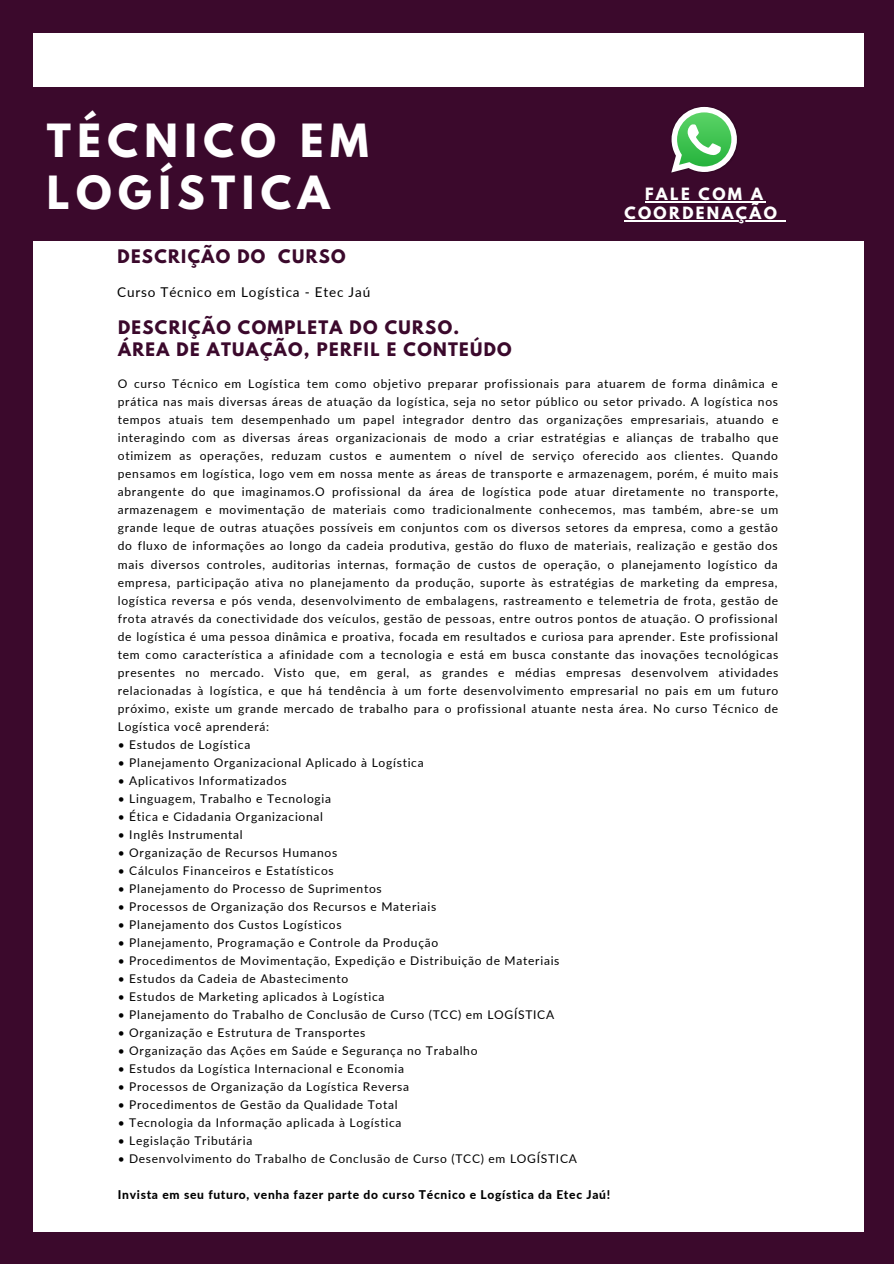
<style>
.page{position:relative;width:894px;height:1264px;background:#fff}
.page>*{position:absolute;margin:0;border:0;box-sizing:border-box;transform-origin:0 0}
.t1{font:700 40.5px "League Spartan";letter-spacing:.16em;color:#fff}
.t2{font:700 16.5px "League Spartan";letter-spacing:.08em;color:#3b092c}
.t3{font:700 15px "League Spartan";letter-spacing:.16em;color:#fff}
.t4{font:13.5px "Lato";letter-spacing:.06em;color:#000}
.t5{font:12px/18px "Lato";letter-spacing:.06em;color:#000;text-align:justify}
.t6{font:800 12px "Lato";letter-spacing:.06em;color:#000}
</style>
<div class="page">
<div style="left:0;top:0;width:893px;height:1263px;background:#3b092c"></div>
<div style="left:33px;top:33px;width:830px;height:1198px;background:#fff"></div>
<div style="left:0;top:87px;width:893px;height:154px;background:#3b092c"></div>
<svg style="left:671px;top:107px;width:65px;height:65px"></svg>
<hr style="left:644px;top:201px;width:121px;height:1px;background:#fff">
<hr style="left:624px;top:220px;width:155px;height:1px;background:#fff">
<p class="t1" style="left:47px;top:121px;width:323px">TÉCNICO EM</p>
<p class="t1" style="left:47px;top:173px;width:284px">LOGÍSTICA</p>
<p class="t2" style="left:117px;top:248px;width:230px">DESCRIÇÃO DO CURSO</p>
<p class="t4" style="left:117px;top:284px;width:254px">Curso Técnico em Logística - Etec Jaú</p>
<p class="t3" style="left:644px;top:186px;width:119px">FALE COM A</p>
<p class="t3" style="left:624px;top:205px;width:154px">COORDENAÇÃO</p>
<p class="t2" style="left:118px;top:319px;width:342px">DESCRIÇÃO COMPLETA DO CURSO.</p>
<p class="t2" style="left:118px;top:341px;width:395px">ÁREA DE ATUAÇÃO, PERFIL E CONTEÚDO</p>
<p class="t5" style="left:118px;top:374px;width:662px">O curso Técnico em Logística tem como objetivo preparar profissionais para atuarem de forma dinâmica e prática nas mais diversas áreas de atuação da logística, seja no setor público ou setor privado. A logística nos tempos atuais tem desempenhado um papel integrador dentro das organizações empresariais, atuando e interagindo com as diversas áreas organizacionais de modo a criar estratégias e alianças de trabalho que otimizem as operações, reduzam custos e aumentem o nível de serviço oferecido aos clientes. Quando pensamos em logística, logo vem em nossa mente as áreas de transporte e armazenagem, porém, é muito mais abrangente do que imaginamos.O profissional da área de logística pode atuar diretamente no transporte, armazenagem e movimentação de materiais como tradicionalmente conhecemos, mas também, abre-se um grande leque de outras atuações possíveis em conjuntos com os diversos setores da empresa, como a gestão do fluxo de informações ao longo da cadeia produtiva, gestão do fluxo de materiais, realização e gestão dos mais diversos controles, auditorias internas, formação de custos de operação, o planejamento logístico da empresa, participação ativa no planejamento da produção, suporte às estratégias de marketing da empresa, logística reversa e pós venda, desenvolvimento de embalagens, rastreamento e telemetria de frota, gestão de frota através da conectividade dos veículos, gestão de pessoas, entre outros pontos de atuação. O profissional de logística é uma pessoa dinâmica e proativa, focada em resultados e curiosa para aprender. Este profissional tem como característica a afinidade com a tecnologia e está em busca constante das inovações tecnológicas presentes no mercado. Visto que, em geral, as grandes e médias empresas desenvolvem atividades relacionadas à logística, e que há tendência à um forte desenvolvimento empresarial no pais em um futuro próximo, existe um grande mercado de trabalho para o profissional atuante nesta área. No curso Técnico de Logística você aprenderá:</p>
<p class="t5" style="left:118px;top:735px;width:134px">• Estudos de Logística</p>
<p class="t5" style="left:118px;top:753px;width:307px">• Planejamento Organizacional Aplicado à Logística</p>
<p class="t5" style="left:118px;top:771px;width:170px">• Aplicativos Informatizados</p>
<p class="t5" style="left:118px;top:789px;width:215px">• Linguagem, Trabalho e Tecnologia</p>
<p class="t5" style="left:118px;top:807px;width:207px">• Ética e Cidadania Organizacional</p>
<p class="t5" style="left:118px;top:825px;width:126px">• Inglês Instrumental</p>
<p class="t5" style="left:118px;top:843px;width:221px">• Organização de Recursos Humanos</p>
<p class="t5" style="left:118px;top:861px;width:217px">• Cálculos Financeiros e Estatísticos</p>
<p class="t5" style="left:118px;top:879px;width:265px">• Planejamento do Processo de Suprimentos</p>
<p class="t5" style="left:118px;top:897px;width:320px">• Processos de Organização dos Recursos e Materiais</p>
<p class="t5" style="left:118px;top:915px;width:225px">• Planejamento dos Custos Logísticos</p>
<p class="t5" style="left:118px;top:933px;width:322px">• Planejamento, Programação e Controle da Produção</p>
<p class="t5" style="left:118px;top:951px;width:443px">• Procedimentos de Movimentação, Expedição e Distribuição de Materiais</p>
<p class="t5" style="left:118px;top:969px;width:232px">• Estudos da Cadeia de Abastecimento</p>
<p class="t5" style="left:118px;top:987px;width:268px">• Estudos de Marketing aplicados à Logística</p>
<p class="t5" style="left:118px;top:1005px;width:438px">• Planejamento do Trabalho de Conclusão de Curso (TCC) em LOGÍSTICA</p>
<p class="t5" style="left:118px;top:1023px;width:249px">• Organização e Estrutura de Transportes</p>
<p class="t5" style="left:118px;top:1041px;width:361px">• Organização das Ações em Saúde e Segurança no Trabalho</p>
<p class="t5" style="left:118px;top:1059px;width:288px">• Estudos da Logística Internacional e Economia</p>
<p class="t5" style="left:118px;top:1077px;width:293px">• Processos de Organização da Logística Reversa</p>
<p class="t5" style="left:118px;top:1095px;width:281px">• Procedimentos de Gestão da Qualidade Total</p>
<p class="t5" style="left:118px;top:1113px;width:285px">• Tecnologia da Informação aplicada à Logística</p>
<p class="t5" style="left:118px;top:1131px;width:136px">• Legislação Tributária</p>
<p class="t5" style="left:118px;top:1149px;width:460px">• Desenvolvimento do Trabalho de Conclusão de Curso (TCC) em LOGÍSTICA</p>
<p class="t6" style="left:118px;top:1187px;width:494px">Invista em seu futuro, venha fazer parte do curso Técnico e Logística da Etec Jaú!</p>
</div>
